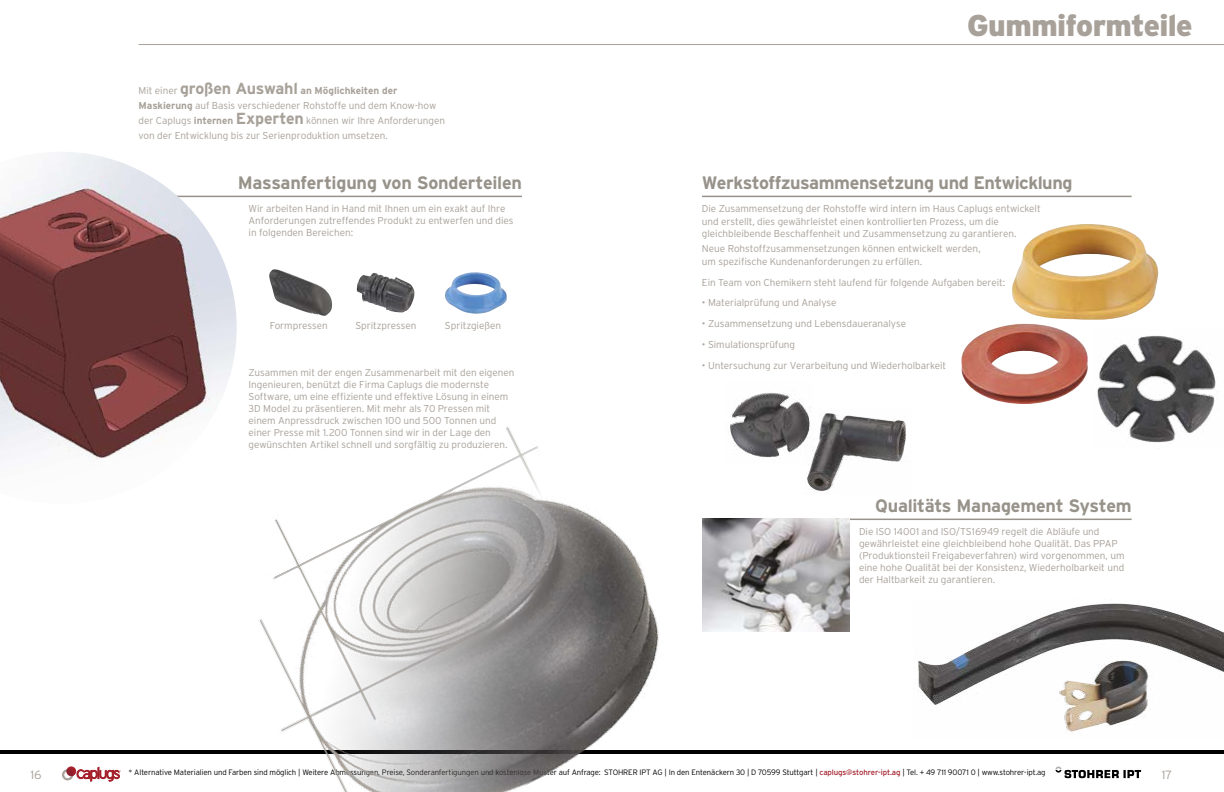
<style>
.page{position:relative;width:1224px;height:792px;background:#fff}
.page>*{position:absolute;margin:0;border:0;box-sizing:border-box;transform-origin:0 0}
.t1{font:900 30px "Interstate";letter-spacing:-.02em;color:#a8a199}
.t2{font:700 18px "Interstate";letter-spacing:-.02em;color:#97928a}
.t3{font:300 12px "Interstate";color:#a8a199}
.t4{font:300 10px/12px "Interstate";letter-spacing:-.005em;color:#a8a199}
.t5{font:300 7.8px "Interstate";letter-spacing:-.015em;color:#000}
.s1{font-weight:700;font-size:16px}
.s2{font-weight:700}
.s3{font-weight:400;color:#a41e2a}
</style>
<div class="page">
<hr style="left:0;top:750px;width:1224px;height:4px;background:#000">
<svg style="left:62px;top:767px;width:59px;height:14px"></svg>
<svg style="left:1055px;top:767px;width:86px;height:11px"></svg>
<hr style="left:76px;top:196px;width:446px;height:1px;background:#97928a">
<img style="left:0;top:152px;width:237px;height:308px">
<hr style="left:811px;top:519px;width:321px;height:1px;background:#97928a">
<hr style="left:702px;top:196px;width:430px;height:1px;background:#97928a">
<hr style="left:139px;top:44px;width:1085px;height:1px;background:#a8a199">
<img style="left:1012px;top:224px;width:147px;height:96px">
<img style="left:961px;top:324px;width:127px;height:80px">
<img style="left:445px;top:272px;width:62px;height:42px">
<img style="left:357px;top:273px;width:58px;height:39px">
<img style="left:269px;top:269px;width:64px;height:47px">
<img style="left:1097px;top:335px;width:119px;height:108px">
<img style="left:913px;top:603px;width:311px;height:129px">
<img style="left:702px;top:519px;width:147px;height:112px">
<img style="left:223px;top:396px;width:436px;height:396px">
<img style="left:805px;top:413px;width:102px;height:80px">
<img style="left:730px;top:393px;width:83px;height:71px">
<p class="t4" style="left:139px;top:83px;width:308px;line-height:15px">Mit einer <span class="s1">großen Auswahl</span> <span class="s2">an Möglichkeiten der Maskierung</span> auf Basis verschiedener Rohstoffe und dem Know-how der Caplugs <span class="s2">internen</span> <span class="s1">Experten</span> können wir Ihre Anforderungen von der Entwicklung bis zur Serienproduktion umsetzen.</p>
<h2 class="t2" style="left:238px;top:173px;width:286px">Massanfertigung von Sonderteilen</h2>
<p class="t4" style="left:249px;top:202px;width:266px">Wir arbeiten Hand in Hand mit Ihnen um ein exakt auf Ihre<br>Anforderungen zutreffendes Produkt zu entwerfen und dies in folgenden Bereichen:</p>
<p class="t4" style="left:270px;top:319px;width:59px">Formpressen</p>
<p class="t4" style="left:355px;top:319px;width:63px">Spritzpressen</p>
<p class="t4" style="left:445px;top:319px;width:58px">Spritzgießen</p>
<p class="t4" style="left:249px;top:367px;width:267px">Zusammen mit der engen Zusammenarbeit mit den eigenen Ingenieuren, benützt die Firma Caplugs die modernste Software, um eine effiziente und effektive Lösung in einem 3D Model zu präsentieren. Mit mehr als 70 Pressen mit einem Anpressdruck zwischen 100 und 500 Tonnen und einer Presse mit 1.200 Tonnen sind wir in der Lage den gewünschten Artikel schnell und sorgfältig zu produzieren.</p>
<h1 class="t1" style="left:967px;top:8px;width:227px">Gummiformteile</h1>
<h2 class="t2" style="left:702px;top:173px;width:372px">Werkstoffzusammensetzung und Entwicklung</h2>
<p class="t4" style="left:702px;top:202px;width:340px;line-height:12.8px">Die Zusammensetzung der Rohstoffe wird intern im Haus Caplugs entwickelt und erstellt, dies gewährleistet einen kontrollierten Prozess, um die gleichbleibende Beschaffenheit und Zusammensetzung zu garantieren.</p>
<p class="t4" style="left:702px;top:242px;width:280px;line-height:12.8px">Neue Rohstoffzusammensetzungen können entwickelt werden, um spezifische Kundenanforderungen zu erfüllen.</p>
<p class="t4" style="left:702px;top:276px;width:305px">Ein Team von Chemikern steht laufend für folgende Aufgaben bereit:</p>
<p class="t4" style="left:702px;top:297px;width:136px">• Materialprüfung und Analyse</p>
<p class="t4" style="left:702px;top:318px;width:206px">• Zusammensetzung und Lebensdaueranalyse</p>
<p class="t4" style="left:702px;top:338px;width:95px">• Simulationsprüfung</p>
<p class="t4" style="left:702px;top:359px;width:246px">• Untersuchung zur Verarbeitung und Wiederholbarkeit</p>
<h2 class="t2" style="left:875px;top:495px;width:258px">Qualitäts Management System</h2>
<p class="t4" style="left:859px;top:525px;width:267px">Die ISO 14001 and ISO/TS16949 regelt die Abläufe und gewährleistet eine gleichbleibend hohe Qualität. Das PPAP (Produktionsteil Freigabeverfahren) wird vorgenommen, um eine hohe Qualität bei der Konsistenz, Wiederholbarkeit und der Haltbarkeit zu garantieren.</p>
<p class="t3" style="left:31px;top:768px;width:13px">16</p>
<p class="t5" style="left:129px;top:768px;width:919px">* Alternative Materialien und Farben sind möglich | Weitere Abmessungen, Preise, Sonderanfertigungen und kostenlose Muster auf Anfrage: STOHRER IPT AG | In den Entenäckern 30 | D 70599 Stuttgart | <span class="s3">caplugs@stohrer-ipt.ag</span> | Tel. + 49 711 90071 0 | www.stohrer-ipt.ag</p>
<p class="t3" style="left:1162px;top:768px;width:12px">17</p>
</div>
